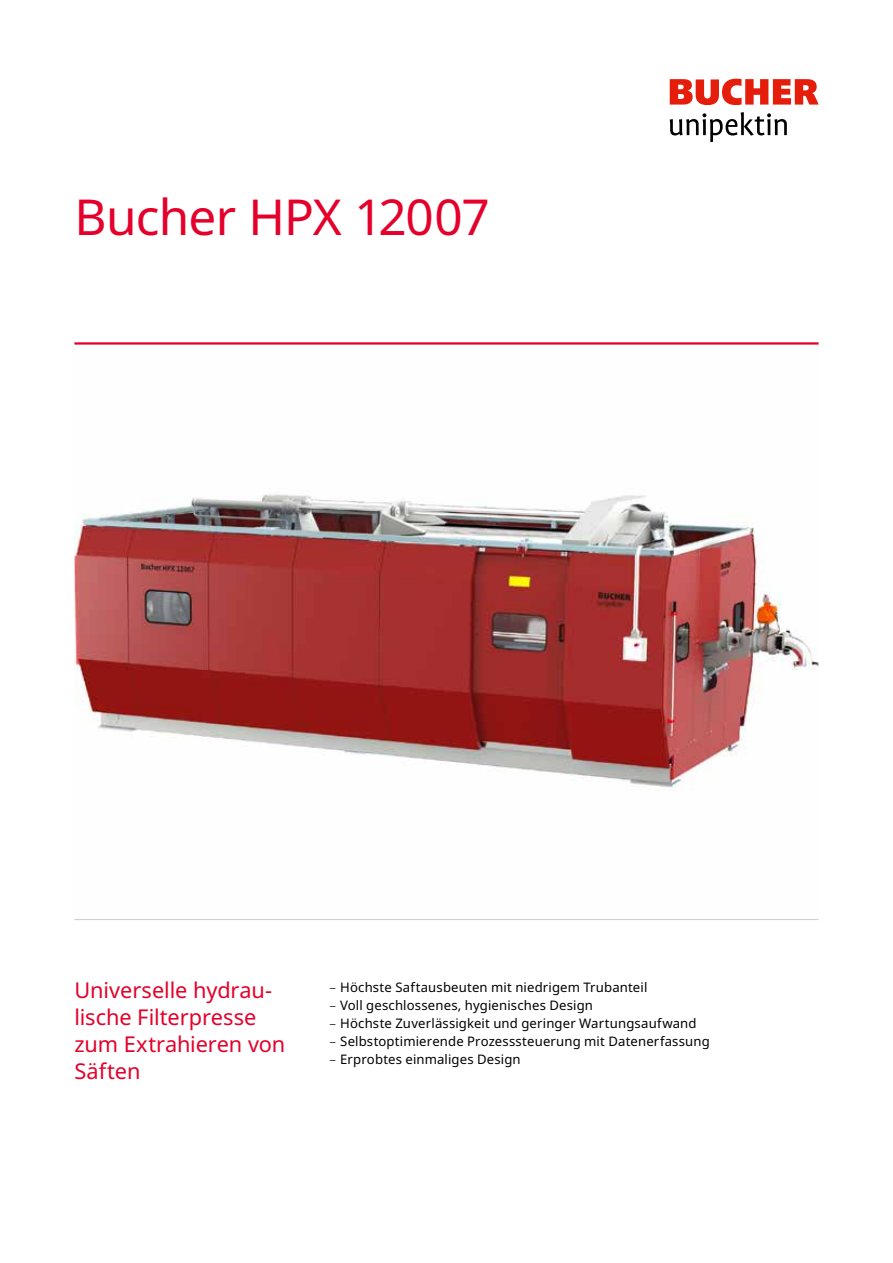
<style>
.page{position:relative;width:893px;height:1263px;background:#fff}
.page>*{position:absolute;margin:0;border:0;box-sizing:border-box;transform-origin:0 0}
.t1{font:49.5px "Noto Sans";letter-spacing:-.015em;color:#e4002b}
.t2{font:21.75px/27px "Noto Sans";letter-spacing:-.005em;color:#e4002b}
.t3{font:13.2px "Noto Sans";letter-spacing:.01em;color:#000}
.s1{font-weight:300}
</style>
<div class="page">
<img style="left:74px;top:494px;width:745px;height:297px">
<hr style="left:74px;top:342px;width:745px;height:3px;background:#e4002b">
<hr style="left:74px;top:919px;width:745px;height:1px;background:#cfd0d0">
<svg style="left:670px;top:79px;width:149px;height:26px"></svg>
<svg style="left:670px;top:112px;width:117px;height:30px"></svg>
<h1 class="t1" style="left:74px;top:182px;width:417px">Bucher HPX 12007</h1>
<h2 class="t2" style="left:74px;top:977px;width:212px">Universelle hydrau&shy;lische Filterpresse zum Extrahieren von<br>Säften</h2>
<p class="t3" style="left:330px;top:977px;width:319px"><span class="s1">–</span> Höchste Saftausbeuten mit niedrigem Trubanteil</p>
<p class="t3" style="left:330px;top:995px;width:265px"><span class="s1">–</span> Voll geschlossenes, hygienisches Design</p>
<p class="t3" style="left:330px;top:1013px;width:369px"><span class="s1">–</span> Höchste Zuverlässigkeit und geringer Wartungsaufwand</p>
<p class="t3" style="left:330px;top:1031px;width:382px"><span class="s1">–</span> Selbstoptimierende Prozesssteuerung mit Datenerfassung</p>
<p class="t3" style="left:330px;top:1049px;width:193px"><span class="s1">–</span> Erprobtes einmaliges Design</p>
</div>
